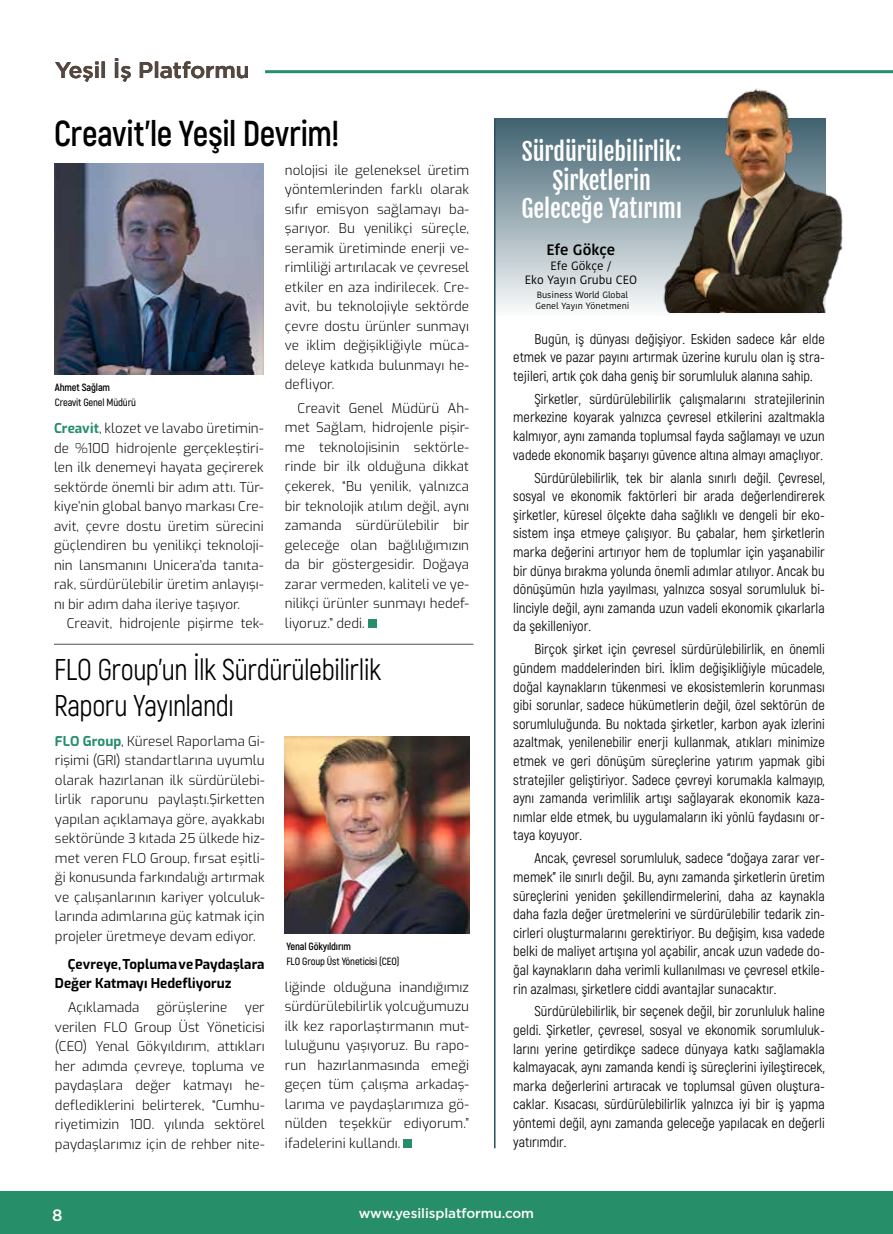
<style>
.page{position:relative;width:893px;height:1234px;background:#fff}
.page>*{position:absolute;margin:0;border:0;box-sizing:border-box;transform-origin:0 0}
.t1{font:700 36px "Akrobat";letter-spacing:-.01em;color:#000;scale:.95 1}
.t2{font:30px/36px "Akrobat";letter-spacing:-.015em;color:#000;scale:.95 1}
.t3{font:24px/28.8px "Fjalla One";color:#fff;text-align:center}
.t4{font:500 22.5px "Gotham";color:#544740}
.t5{font:500 16.5px "Gotham";color:#fff}
.t6{font:600 15px "Kohinoor Telugu";color:#000}
.t7{font:14.25px/18.6px "Akrobat";color:#000;text-align:justify}
.t8{font:300 13.5px/19.5px "Exo";letter-spacing:.005em;color:#000;text-align:justify}
.t9{font:700 13.5px/19.5px "Exo";letter-spacing:.005em;color:#000}
.t10{font:500 13.5px "Gotham";letter-spacing:-.005em;color:#fff}
.t11{font:12px/14.4px "Kohinoor Telugu";color:#000;text-align:center}
.t12{font:600 10.5px "Akrobat";letter-spacing:-.015em;color:#000}
.t13{font:700 10.5px "Akrobat";letter-spacing:-.015em;color:#000}
.t14{font:9px/10.8px "Kohinoor Telugu";color:#000}
.s1{font-weight:700;color:#268e68}
</style>
<div class="page">
<hr style="left:265px;top:70px;width:628px;height:3px;background:#268e68">
<div style="left:0;top:1191px;width:893px;height:42px;background:#268e68"></div>
<img style="left:54px;top:164px;width:210px;height:210px">
<img style="left:285px;top:736px;width:184px;height:197px">
<hr style="left:54px;top:643px;width:419px;height:1px;background:#4d4d4f">
<div style="left:494px;top:118px;width:332px;height:197px;background:linear-gradient(to bottom,#426472,#f6f6f7)"></div>
<img style="left:618px;top:70px;width:240px;height:242px">
<hr style="left:494px;top:119px;width:1px;height:1028px;background:#294f5f">
<div style="left:368px;top:619px;width:9px;height:8px;background:#268e68"></div>
<div style="left:404px;top:1138px;width:8px;height:9px;background:#268e68"></div>
<h3 class="t4" style="left:55px;top:55px;width:196px">Yeşil İş Platformu</h3>
<h1 class="t1" style="left:54px;top:111px;width:302px">Creavit’le Yeşil Devrim!</h1>
<p class="t13" style="left:55px;top:380px;width:57px">Ahmet Sağlam</p>
<p class="t12" style="left:55px;top:395px;width:82px">Creavit Genel Müdürü</p>
<p class="t8" style="left:54px;top:418px;width:211px"><span class="s1">Creavit</span>, klozet ve lavabo üretimin&shy;de %100 hidrojenle gerçekleştiri&shy;len ilk denemeyi hayata geçirerek sektörde önemli bir adım attı. Tür&shy;kiye’nin global banyo markası Cre&shy;avit, çevre dostu üretim sürecini güçlendiren bu yenilikçi teknoloji&shy;nin lansmanını Unicera’da tanıta&shy;rak, sürdürülebilir üretim anlayışı&shy;nı bir adım daha ileriye taşıyor.</p>
<p class="t8" style="left:67px;top:613px;width:198px">Creavit, hidrojenle pişirme tek-</p>
<p class="t8" style="left:285px;top:159px;width:186px">nolojisi ile geleneksel üretim yöntemlerinden farklı olarak sıfır emisyon sağlamayı ba&shy;şarıyor. Bu yenilikçi süreçle, seramik üretiminde enerji ve&shy;rimliliği artırılacak ve çevresel etkiler en aza indirilecek. Cre&shy;avit, bu teknolojiyle sektörde çevre dostu ürünler sunmayı ve iklim değişikliğiyle müca&shy;deleye katkıda bulunmayı he&shy;defliyor.</p>
<p class="t8" style="left:285px;top:397px;width:186px;text-indent:13px">Creavit Genel Müdürü Ah&shy;met Sağlam, hidrojenle pişir&shy;me teknolojisinin sektörle&shy;rinde bir ilk olduğuna dikkat çekerek, “Bu yenilik, yalnızca bir teknolojik atılım değil, aynı zamanda sürdürülebilir bir geleceğe olan bağlılığımızın da bir göstergesidir. Doğaya zarar vermeden, kaliteli ve ye&shy;nilikçi ürünler sunmayı hedef&shy;liyoruz.” dedi.</p>
<h2 class="t2" style="left:54px;top:651px;width:346px">FLO Group’un İlk Sürdürülebilirlik<br>Raporu Yayınlandı</h2>
<p class="t8" style="left:55px;top:730px;width:211px"><span class="s1">FLO Group</span>, Küresel Raporlama Gi&shy;rişimi (GRI) standartlarına uyumlu olarak hazırlanan ilk sürdürülebi&shy;lirlik raporunu paylaştı.Şirketten yapılan açıklamaya göre, ayakkabı sektöründe 3 kıtada 25 ülkede hiz&shy;met veren FLO Group, fırsat eşitli&shy;ği konusunda farkındalığı artırmak ve çalışanlarının kariyer yolculuk&shy;larında adımlarına güç katmak için projeler üretmeye devam ediyor.</p>
<p class="t9" style="left:55px;top:953px;width:211px;text-indent:13px">Çevreye, Topluma ve Paydaşlara<br>Değer Katmayı Hedefliyoruz</p>
<p class="t8" style="left:68px;top:996px;width:73px">Açıklamada</p>
<p class="t8" style="left:157px;top:996px;width:72px">görüşlerine</p>
<p class="t8" style="left:55px;top:996px;width:211px;text-indent:190px">yer verilen FLO Group Üst Yöneticisi (CEO) Yenal Gökyıldırım, attıkları her adımda çevreye, topluma ve paydaşlara değer katmayı he&shy;deflediklerini belirterek, “Cumhu&shy;riyetimizin 100. yılında sektörel paydaşlarımız için de rehber nite-</p>
<p class="t13" style="left:286px;top:939px;width:66px">Yenal Gökyıldırım</p>
<p class="t12" style="left:286px;top:954px;width:115px">FLO Group Üst Yöneticisi (CEO)</p>
<p class="t8" style="left:285px;top:976px;width:186px">liğinde olduğuna inandığımız sürdürülebilirlik yolcuğumuzu ilk kez raporlaştırmanın mut&shy;luluğunu yaşıyoruz. Bu rapo&shy;run hazırlanmasında emeği geçen tüm çalışma arkadaş&shy;larıma ve paydaşlarımıza gö&shy;nülden teşekkür ediyorum.” ifadelerini kullandı.</p>
<h3 class="t3" style="left:521px;top:138px;width:162px">Sürdürülebilirlik:<br>Şirketlerin<br>Geleceğe Yatırımı</h3>
<p class="t6" style="left:547px;top:241px;width:70px">Efe Gökçe</p>
<p class="t11" style="left:525px;top:258px;width:114px">Efe Gökçe /<br>Eko Yayın Grubu CEO</p>
<p class="t14" style="left:535px;top:289px;width:95px">Business World Global<br>Genel Yayın Yönetmeni</p>
<p class="t7" style="left:513px;top:329px;width:313px;text-indent:21px">Bugün, iş dünyası değişiyor. Eskiden sadece kâr elde etmek ve pazar payını artırmak üzerine kurulu olan iş stra&shy;tejileri, artık çok daha geniş bir sorumluluk alanına sahip.</p>
<p class="t7" style="left:513px;top:389px;width:313px;text-indent:21px">Şirketler, sürdürülebilirlik çalışmalarını stratejilerinin merkezine koyarak yalnızca çevresel etkilerini azaltmakla kalmıyor, aynı zamanda toplumsal fayda sağlamayı ve uzun vadede ekonomik başarıyı güvence altına almayı amaçlıyor.</p>
<p class="t7" style="left:513px;top:468px;width:313px;text-indent:21px">Sürdürülebilirlik, tek bir alanla sınırlı değil. Çevresel, sosyal ve ekonomik faktörleri bir arada değerlendirerek şirketler, küresel ölçekte daha sağlıklı ve dengeli bir eko&shy;sistem inşa etmeye çalışıyor. Bu çabalar, hem şirketlerin marka değerini artırıyor hem de toplumlar için yaşanabilir bir dünya bırakma yolunda önemli adımlar atılıyor. Ancak bu dönüşümün hızla yayılması, yalnızca sosyal sorumluluk bi&shy;linciyle değil, aynı zamanda uzun vadeli ekonomik çıkarlarla da şekilleniyor.</p>
<p class="t7" style="left:513px;top:640px;width:313px;text-indent:21px">Birçok şirket için çevresel sürdürülebilirlik, en önemli gündem maddelerinden biri. İklim değişikliğiyle mücadele, doğal kaynakların tükenmesi ve ekosistemlerin korunması gibi sorunlar, sadece hükümetlerin değil, özel sektörün de sorumluluğunda. Bu noktada şirketler, karbon ayak izlerini azaltmak, yenilenebilir enerji kullanmak, atıkları minimize etmek ve geri dönüşüm süreçlerine yatırım yapmak gibi stratejiler geliştiriyor. Sadece çevreyi korumakla kalmayıp, aynı zamanda verimlilik artışı sağlayarak ekonomik kaza&shy;nımlar elde etmek, bu uygulamaların iki yönlü faydasını or&shy;taya koyuyor.</p>
<p class="t7" style="left:513px;top:848px;width:313px;text-indent:21px">Ancak, çevresel sorumluluk, sadece “doğaya zarar ver&shy;memek” ile sınırlı değil. Bu, aynı zamanda şirketlerin üretim süreçlerini yeniden şekillendirmelerini, daha az kaynakla daha fazla değer üretmelerini ve sürdürülebilir tedarik zin&shy;cirleri oluşturmalarını gerektiriyor. Bu değişim, kısa vadede belki de maliyet artışına yol açabilir, ancak uzun vadede do&shy;ğal kaynakların daha verimli kullanılması ve çevresel etkile&shy;rin azalması, şirketlere ciddi avantajlar sunacaktır.</p>
<p class="t7" style="left:513px;top:1001px;width:313px;text-indent:21px">Sürdürülebilirlik, bir seçenek değil, bir zorunluluk haline geldi. Şirketler, çevresel, sosyal ve ekonomik sorumluluk&shy;larını yerine getirdikçe sadece dünyaya katkı sağlamakla kalmayacak, aynı zamanda kendi iş süreçlerini iyileştirecek, marka değerlerini artıracak ve toplumsal güven oluştura&shy;caklar. Kısacası, sürdürülebilirlik yalnızca iyi bir iş yapma yöntemi değil, aynı zamanda geleceğe yapılacak en değerli yatırımdır.</p>
<p class="t5" style="left:52px;top:1203px;width:12px">8</p>
<p class="t10" style="left:359px;top:1204px;width:177px">www.yesilisplatformu.com</p>
</div>
